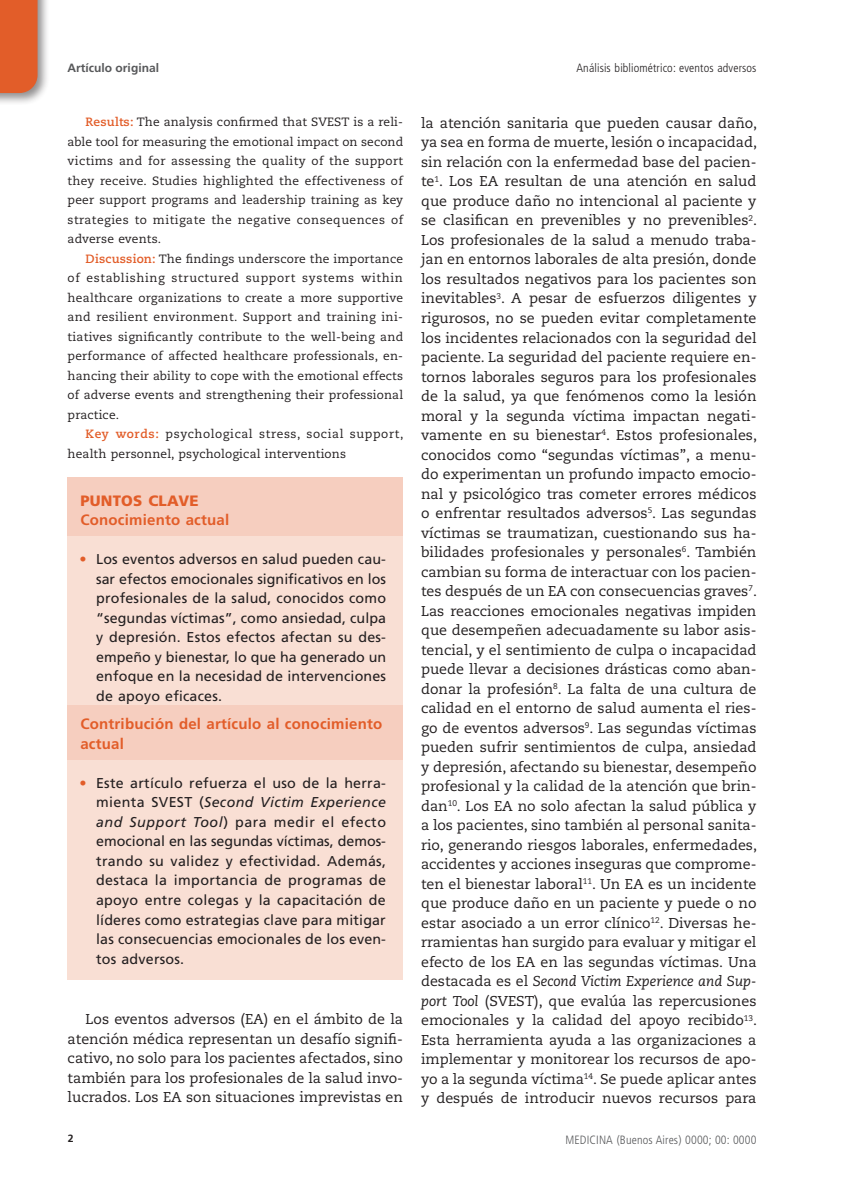
<style>
.page{position:relative;width:851px;height:1191px;background:#fff}
.page>*{position:absolute;margin:0;border:0;box-sizing:border-box;transform-origin:0 0}
.subtit-Puntos_clave{font:700 15px/19.5px "Frutiger LT Std";letter-spacing:.015em;color:#e25d29}
.subtit-Puntos_clave-2{font:900 15px "Frutiger LT Std";letter-spacing:.015em;color:#e25d29}
.texto1{font:14.25px/19.5px "Caecilia LT Std";color:#231f20;text-align:justify}
.texto-Pto_clave{font:14.25px/19.5px "Frutiger LT Std";letter-spacing:.01em;color:#231f20;text-align:justify}
.abstract{font:12px/19.5px "Caecilia LT Std";letter-spacing:.015em;color:#231f20;text-align:justify}
.t1{font:300 condensed 12px "Frutiger LT Std";letter-spacing:.01em;color:#231f20}
.t2{font:300 condensed 12px "Frutiger LT Std";letter-spacing:.01em;color:#57585a}
.t3{font:700 12px "Frutiger LT Std";color:#57585a}
.t4{font:700 10.5px "Frutiger LT Std";color:#231f20}
.s1{font-weight:700;color:#e25d29}
.s2{color:#e25d29}
.s3{font-style:italic}
</style>
<div class="page">
<div style="left:0;top:0;width:50px;height:105px;background:#231f20;opacity:.5"></div>
<div style="left:0;top:0;width:38px;height:93px;background:#e25d29"></div>
<div style="left:68px;top:477px;width:335px;height:32px;background:#f6cebf"></div>
<div style="left:68px;top:501px;width:335px;height:32px;background:#f6cebf"></div>
<div style="left:68px;top:521px;width:335px;height:32px;background:#f6cebf"></div>
<div style="left:68px;top:536px;width:335px;height:181px;background:#f9dfd4"></div>
<div style="left:68px;top:705px;width:335px;height:52px;background:#f6cebf"></div>
<div style="left:68px;top:744px;width:335px;height:32px;background:#f6cebf"></div>
<div style="left:68px;top:760px;width:335px;height:219px;background:#f9dfd4"></div>
<p class="t3" style="left:68px;top:61px;width:93px">Artículo original</p>
<p class="t1" style="left:576px;top:61px;width:181px">Análisis bibliométrico: eventos adversos</p>
<p class="abstract" style="left:68px;top:112px;width:337px;text-indent:18px"><span class="s1">Results:</span> The analysis confirmed that SVEST is a reli&shy;able tool for measuring the emotional impact on second victims and for assessing the quality of the support they receive. Studies highlighted the effectiveness of peer support programs and leadership training as key strategies to mitigate the negative consequences of adverse events.</p>
<p class="abstract" style="left:68px;top:249px;width:337px;text-indent:18px"><span class="s1">Discussion:</span> The findings underscore the importance of establishing structured support systems within healthcare organizations to create a more supportive and resilient environment. Support and training ini&shy;tiatives significantly contribute to the well-being and performance of affected healthcare professionals, en&shy;hancing their ability to cope with the emotional effects of adverse events and strengthening their professional practice.</p>
<p class="abstract" style="left:68px;top:424px;width:337px;text-indent:18px"><span class="s1">Key words:</span> psychological stress, social support, health personnel, psychological interventions</p>
<p class="subtit-Puntos_clave-2" style="left:80px;top:491px;width:120px">PUNTOS CLAVE</p>
<p class="subtit-Puntos_clave" style="left:80px;top:510px;width:150px">Conocimiento actual</p>
<p class="texto-Pto_clave" style="left:96px;top:550px;width:291px;text-indent:-17px"><span class="s2">•</span> Los eventos adversos en salud pueden cau&shy;sar efectos emocionales significativos en los profesionales de la salud, conocidos como “segundas víctimas”, como ansiedad, culpa y depresión. Estos efectos afectan su des&shy;empeño y bienestar, lo que ha generado un enfoque en la necesidad de intervenciones de apoyo eficaces.</p>
<p class="subtit-Puntos_clave" style="left:80px;top:714px;width:303px">Contribución del artículo al conocimiento actual</p>
<p class="texto-Pto_clave" style="left:96px;top:773px;width:291px;text-indent:-17px"><span class="s2">•</span> Este artículo refuerza el uso de la herra&shy;mienta SVEST (<span class="s3">Second Victim Experience and Support Tool</span>) para medir el efecto emocional en las segundas víctimas, demos&shy;trando su validez y efectividad. Además, destaca la importancia de programas de apoyo entre colegas y la capacitación de líderes como estrategias clave para mitigar las consecuencias emocionales de los even&shy;tos adversos.</p>
<p class="texto1" style="left:68px;top:1009px;width:337px;text-indent:18px">Los eventos adversos (EA) en el ámbito de la atención médica representan un desafío signifi&shy;cativo, no solo para los pacientes afectados, sino también para los profesionales de la salud invo&shy;lucrados. Los EA son situaciones imprevistas en</p>
<p class="texto1" style="left:421px;top:113px;width:337px">la atención sanitaria que pueden causar daño, ya sea en forma de muerte, lesión o incapacidad, sin relación con la enfermedad base del pacien&shy;te<sup>1</sup>. Los EA resultan de una atención en salud que produce daño no intencional al paciente y se clasifican en prevenibles y no prevenibles<sup>2</sup>.<br>Los profesionales de la salud a menudo traba&shy;jan en entornos laborales de alta presión, donde los resultados negativos para los pacientes son inevitables<sup>3</sup>. A pesar de esfuerzos diligentes y rigurosos, no se pueden evitar completamente los incidentes relacionados con la seguridad del paciente. La seguridad del paciente requiere en&shy;tornos laborales seguros para los profesionales de la salud, ya que fenómenos como la lesión moral y la segunda víctima impactan negati&shy;vamente en su bienestar<sup>4</sup>. Estos profesionales, conocidos como “segundas víctimas”, a menu&shy;do experimentan un profundo impacto emocio&shy;nal y psicológico tras cometer errores médicos o enfrentar resultados adversos<sup>5</sup>. Las segundas víctimas se traumatizan, cuestionando sus ha&shy;bilidades profesionales y personales<sup>6</sup>. También cambian su forma de interactuar con los pacien&shy;tes después de un EA con consecuencias graves<sup>7</sup>.<br>Las reacciones emocionales negativas impiden que desempeñen adecuadamente su labor asis&shy;tencial, y el sentimiento de culpa o incapacidad puede llevar a decisiones drásticas como aban&shy;donar la profesión<sup>8</sup>. La falta de una cultura de calidad en el entorno de salud aumenta el ries&shy;go de eventos adversos<sup>9</sup>. Las segundas víctimas pueden sufrir sentimientos de culpa, ansiedad y depresión, afectando su bienestar, desempeño profesional y la calidad de la atención que brin&shy;dan<sup>10</sup>. Los EA no solo afectan la salud pública y a los pacientes, sino también al personal sanita&shy;rio, generando riesgos laborales, enfermedades, accidentes y acciones inseguras que comprome&shy;ten el bienestar laboral<sup>11</sup>. Un EA es un incidente que produce daño en un paciente y puede o no estar asociado a un error clínico<sup>12</sup>. Diversas he&shy;rramientas han surgido para evaluar y mitigar el efecto de los EA en las segundas víctimas. Una destacada es el <span class="s3">Second Victim Experience and Sup&shy;port Tool</span> (SVEST), que evalúa las repercusiones emocionales y la calidad del apoyo recibido<sup>13</sup>.<br>Esta herramienta ayuda a las organizaciones a implementar y monitorear los recursos de apo&shy;yo a la segunda víctima<sup>14</sup>. Se puede aplicar antes y después de introducir nuevos recursos para</p>
<p class="t4" style="left:68px;top:1132px;width:7px">2</p>
<p class="t2" style="left:565px;top:1132px;width:192px">MEDICINA (Buenos Aires) 0000; 00: 0000</p>
</div>
